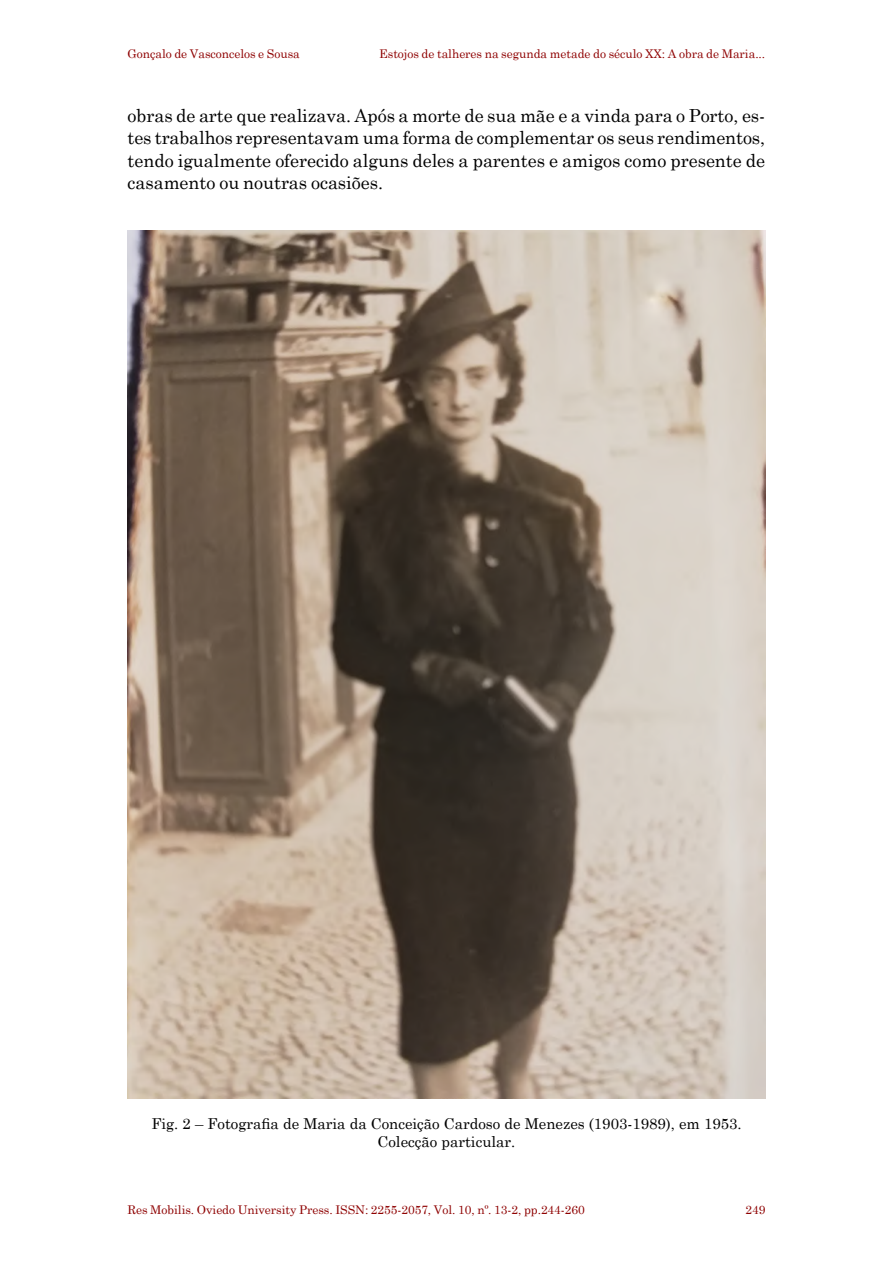
<style>
.page{position:relative;width:893px;height:1263px;background:#fff}
.page>*{position:absolute;margin:0;border:0;box-sizing:border-box;transform-origin:0 0}
.t1{font:18px/22.5px "Century Schoolbook";letter-spacing:-.005em;color:#000;text-align:justify}
.t2{font:15px/18px "Century Schoolbook";color:#000;text-align:center}
.t3{font:12px "Century Schoolbook";letter-spacing:-.005em;color:#8e0000}
</style>
<div class="page">
<img style="left:128px;top:231px;width:638px;height:867px">
<p class="t3" style="left:128px;top:46px;width:174px">Gonçalo de Vasconcelos e Sousa</p>
<p class="t3" style="left:379px;top:46px;width:388px">Estojos de talheres na segunda metade do século XX: A obra de Maria...</p>
<p class="t1" style="left:128px;top:103px;width:639px">obras de arte que realizava. Após a morte de sua mãe e a vinda para o Porto, es&shy;tes trabalhos representavam uma forma de complementar os seus rendimentos, tendo igualmente oferecido alguns deles a parentes e amigos como presente de casamento ou noutras ocasiões.</p>
<p class="t2" style="left:151px;top:1114px;width:592px">Fig. 2 – Fotografia de Maria da Conceição Cardoso de Menezes (1903-1989), em 1953.<br>Colecção particular.</p>
<p class="t3" style="left:128px;top:1202px;width:459px">Res Mobilis. Oviedo University Press. ISSN: 2255-2057, Vol. 10, nº. 13-2, pp.244-260</p>
<p class="t3" style="left:745px;top:1202px;width:21px">249</p>
</div>
